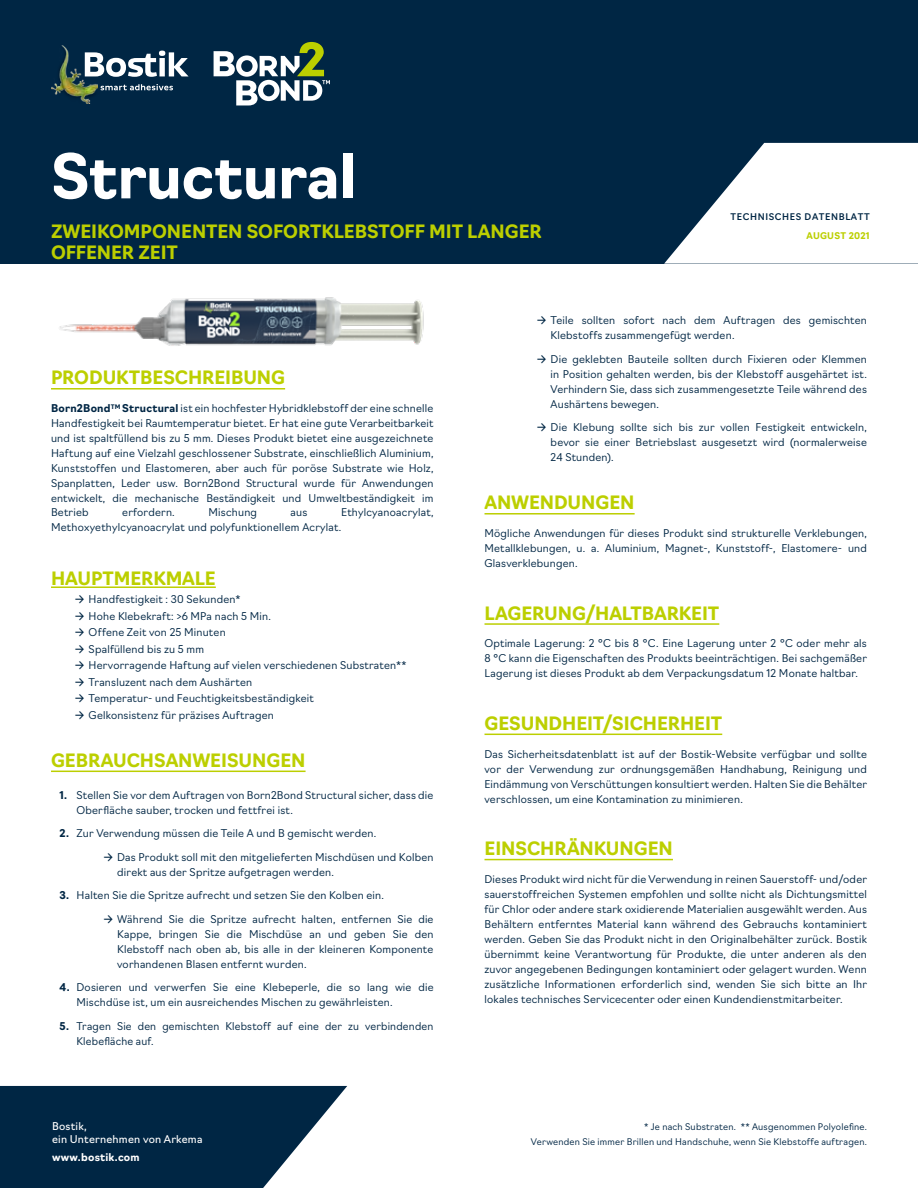
<style>
.page{position:relative;width:918px;height:1188px;background:#fff}
.page>*{position:absolute;margin:0;border:0;box-sizing:border-box;transform-origin:0 0}
.t1{font:700 60px "Navigo";letter-spacing:-.005em;color:#fff}
.t2{font:700 18px/21px "Navigo";letter-spacing:-.005em;color:#bccf00}
.t3{font:300 10.5px/15px "Navigo";letter-spacing:.02em;color:#002644;text-align:justify}
.t4{font:10.5px/13.5px "Navigo";letter-spacing:.02em;color:#fff}
.t5{font:700 10.5px "Navigo";letter-spacing:.02em;color:#fff}
.t6{font:300 9px/15px "Navigo";letter-spacing:.025em;color:#002644;text-align:right}
.t7{font:500 9px "Navigo";letter-spacing:.07em;color:#002644}
.t8{font:700 9px "Navigo";letter-spacing:.03em;color:#bccf00}
.s1{font-weight:700}
</style>
<div class="page">
<hr style="left:51px;top:388px;width:234px;height:2px;background:#bccf00">
<hr style="left:51px;top:771px;width:255px;height:1px;background:#bccf00">
<hr style="left:51px;top:586px;width:165px;height:2px;background:#bccf00">
<svg style="left:0;top:1086px;width:347px;height:102px;background:#1e405a"></svg>
<hr style="left:485px;top:513px;width:150px;height:2px;background:#bccf00">
<hr style="left:485px;top:623px;width:234px;height:2px;background:#bccf00">
<hr style="left:485px;top:734px;width:237px;height:1px;background:#bccf00">
<hr style="left:485px;top:859px;width:188px;height:1px;background:#bccf00">
<div style="left:0;top:0;width:918px;height:264px;background:#002644"></div>
<svg style="left:664px;top:143px;width:254px;height:121px"></svg>
<img style="left:59px;top:297px;width:365px;height:49px">
<svg style="left:214px;top:42px;width:116px;height:63px"></svg>
<img style="left:51px;top:45px;width:46px;height:59px">
<svg style="left:101px;top:84px;width:72px;height:6px"></svg>
<svg style="left:85px;top:51px;width:104px;height:26px"></svg>
<h1 class="t1" style="left:51px;top:129px;width:307px">Structural</h1>
<h2 class="t2" style="left:51px;top:219px;width:492px">ZWEIKOMPONENTEN SOFORTKLEBSTOFF MIT LANGER<br>OFFENER ZEIT</h2>
<p class="t7" style="left:731px;top:210px;width:141px">TECHNISCHES DATENBLATT</p>
<p class="t8" style="left:806px;top:229px;width:65px">AUGUST 2021</p>
<h2 class="t2" style="left:51px;top:366px;width:236px">PRODUKTBESCHREIBUNG</h2>
<p class="t3" style="left:51px;top:400px;width:384px"><span class="s1">Born2Bond</span><sup>TM</sup> <span class="s1">Structural</span> ist ein hochfester Hybridklebstoff der eine schnelle Handfestigkeit bei Raumtemperatur bietet. Er hat eine gute Verarbeitbarkeit und ist spaltfüllend bis zu 5 mm. Dieses Produkt bietet eine ausgezeichnete Haftung auf eine Vielzahl geschlossener Substrate, einschließlich Aluminium, Kunststoffen und Elastomeren, aber auch für poröse Substrate wie Holz, Spanplatten, Leder usw. Born2Bond Structural wurde für Anwendungen entwickelt, die mechanische Beständigkeit und Umweltbeständigkeit im Betrieb</p>
<p class="t3" style="left:51px;top:504px;width:384px;text-indent:290px">Ethylcyanoacrylat,<br>Methoxyethylcyanoacrylat und polyfunktionellem Acrylat.</p>
<h2 class="t2" style="left:51px;top:566px;width:166px">HAUPTMERKMALE</h2>
<p class="t3" style="left:74px;top:591px;width:168px">→ Handfestigkeit : 30 Sekunden*</p>
<p class="t3" style="left:74px;top:607px;width:199px">→ Hohe Klebekraft: &gt;6 MPa nach 5 Min.</p>
<p class="t3" style="left:74px;top:624px;width:154px">→ Offene Zeit von 25 Minuten</p>
<p class="t3" style="left:74px;top:640px;width:132px">→ Spalfüllend bis zu 5 mm</p>
<p class="t3" style="left:74px;top:657px;width:334px">→ Hervorragende Haftung auf vielen verschiedenen Substraten**</p>
<p class="t3" style="left:74px;top:673px;width:180px">→ Transluzent nach dem Aushärten</p>
<p class="t3" style="left:74px;top:690px;width:242px">→ Temperatur- und Feuchtigkeitsbeständigkeit</p>
<p class="t3" style="left:74px;top:706px;width:202px">→ Gelkonsistenz für präzises Auftragen</p>
<h2 class="t2" style="left:51px;top:748px;width:256px">GEBRAUCHSANWEISUNGEN</h2>
<p class="t3" style="left:77px;top:787px;width:358px;text-indent:-17px"><span class="s1">1.</span> Stellen Sie vor dem Auftragen von Born2Bond Structural sicher, dass die<br>Oberfläche sauber, trocken und fettfrei ist.</p>
<p class="t3" style="left:60px;top:825px;width:318px"><span class="s1">2.</span> Zur Verwendung müssen die Teile A und B gemischt werden.</p>
<p class="t3" style="left:117px;top:849px;width:318px;text-indent:-15px">→ Das Produkt soll mit den mitgelieferten Mischdüsen und Kolben direkt aus der Spritze aufgetragen werden.</p>
<p class="t3" style="left:60px;top:887px;width:326px"><span class="s1">3.</span> Halten Sie die Spritze aufrecht und setzen Sie den Kolben ein.</p>
<p class="t3" style="left:117px;top:911px;width:318px;text-indent:-15px">→ Während Sie die Spritze aufrecht halten, entfernen Sie die Kappe, bringen Sie die Mischdüse an und geben Sie den Klebstoff nach oben ab, bis alle in der kleineren Komponente vorhandenen Blasen entfernt wurden.</p>
<p class="t3" style="left:77px;top:979px;width:359px;text-indent:-17px"><span class="s1">4.</span> Dosieren und verwerfen Sie eine Klebeperle, die so lang wie die<br>Mischdüse ist, um ein ausreichendes Mischen zu gewährleisten.</p>
<p class="t3" style="left:77px;top:1018px;width:358px;text-indent:-17px"><span class="s1">5.</span> Tragen Sie den gemischten Klebstoff auf eine der zu verbindenden<br>Klebefläche auf.</p>
<p class="t3" style="left:122px;top:504px;width:54px">erfordern.</p>
<p class="t3" style="left:208px;top:504px;width:50px">Mischung</p>
<p class="t3" style="left:291px;top:504px;width:18px">aus</p>
<p class="t4" style="left:52px;top:1119px;width:152px">Bostik,<br>ein Unternehmen von Arkema</p>
<p class="t5" style="left:52px;top:1149px;width:89px">www.bostik.com</p>
<p class="t3" style="left:551px;top:312px;width:318px;text-indent:-15px">→ Teile sollten sofort nach dem Auftragen des gemischten<br>Klebstoffs zusammengefügt werden.</p>
<p class="t3" style="left:551px;top:350px;width:318px;text-indent:-15px">→ Die geklebten Bauteile sollten durch Fixieren oder Klemmen in Position gehalten werden, bis der Klebstoff ausgehärtet ist.<br>Verhindern Sie, dass sich zusammengesetzte Teile während des Aushärtens bewegen.</p>
<p class="t3" style="left:551px;top:419px;width:318px;text-indent:-15px">→ Die Klebung sollte sich bis zur vollen Festigkeit entwickeln, bevor sie einer Betriebslast ausgesetzt wird (normalerweise 24 Stunden).</p>
<h2 class="t2" style="left:485px;top:491px;width:152px">ANWENDUNGEN</h2>
<p class="t3" style="left:485px;top:525px;width:384px">Mögliche Anwendungen für dieses Produkt sind strukturelle Verklebungen, Metallklebungen, u. a. Aluminium, Magnet-, Kunststoff-, Elastomere- und Glasverklebungen.</p>
<h2 class="t2" style="left:485px;top:601px;width:236px">LAGERUNG/HALTBARKEIT</h2>
<p class="t3" style="left:485px;top:635px;width:384px">Optimale Lagerung: 2 °C bis 8 °C. Eine Lagerung unter 2 °C oder mehr als 8 °C kann die Eigenschaften des Produkts beeinträchtigen. Bei sachgemäßer Lagerung ist dieses Produkt ab dem Verpackungsdatum 12 Monate haltbar.</p>
<h2 class="t2" style="left:485px;top:711px;width:239px">GESUNDHEIT/SICHERHEIT</h2>
<p class="t3" style="left:485px;top:745px;width:384px">Das Sicherheitsdatenblatt ist auf der Bostik-Website verfügbar und sollte vor der Verwendung zur ordnungsgemäßen Handhabung, Reinigung und Eindämmung von Verschüttungen konsultiert werden. Halten Sie die Behälter verschlossen, um eine Kontamination zu minimieren.</p>
<h2 class="t2" style="left:485px;top:837px;width:190px">EINSCHRÄNKUNGEN</h2>
<p class="t3" style="left:485px;top:871px;width:384px">Dieses Produkt wird nicht für die Verwendung in reinen Sauerstoff- und/oder sauerstoffreichen Systemen empfohlen und sollte nicht als Dichtungsmittel für Chlor oder andere stark oxidierende Materialien ausgewählt werden. Aus Behältern entferntes Material kann während des Gebrauchs kontaminiert werden. Geben Sie das Produkt nicht in den Originalbehälter zurück. Bostik übernimmt keine Verantwortung für Produkte, die unter anderen als den zuvor angegebenen Bedingungen kontaminiert oder gelagert wurden. Wenn zusätzliche Informationen erforderlich sind, wenden Sie sich bitte an Ihr lokales technisches Servicecenter oder einen Kundendienstmitarbeiter.</p>
<p class="t6" style="left:531px;top:1118px;width:338px">* Je nach Substraten. ** Ausgenommen Polyolefine.<br>Verwenden Sie immer Brillen und Handschuhe, wenn Sie Klebstoffe auftragen.</p>
</div>
